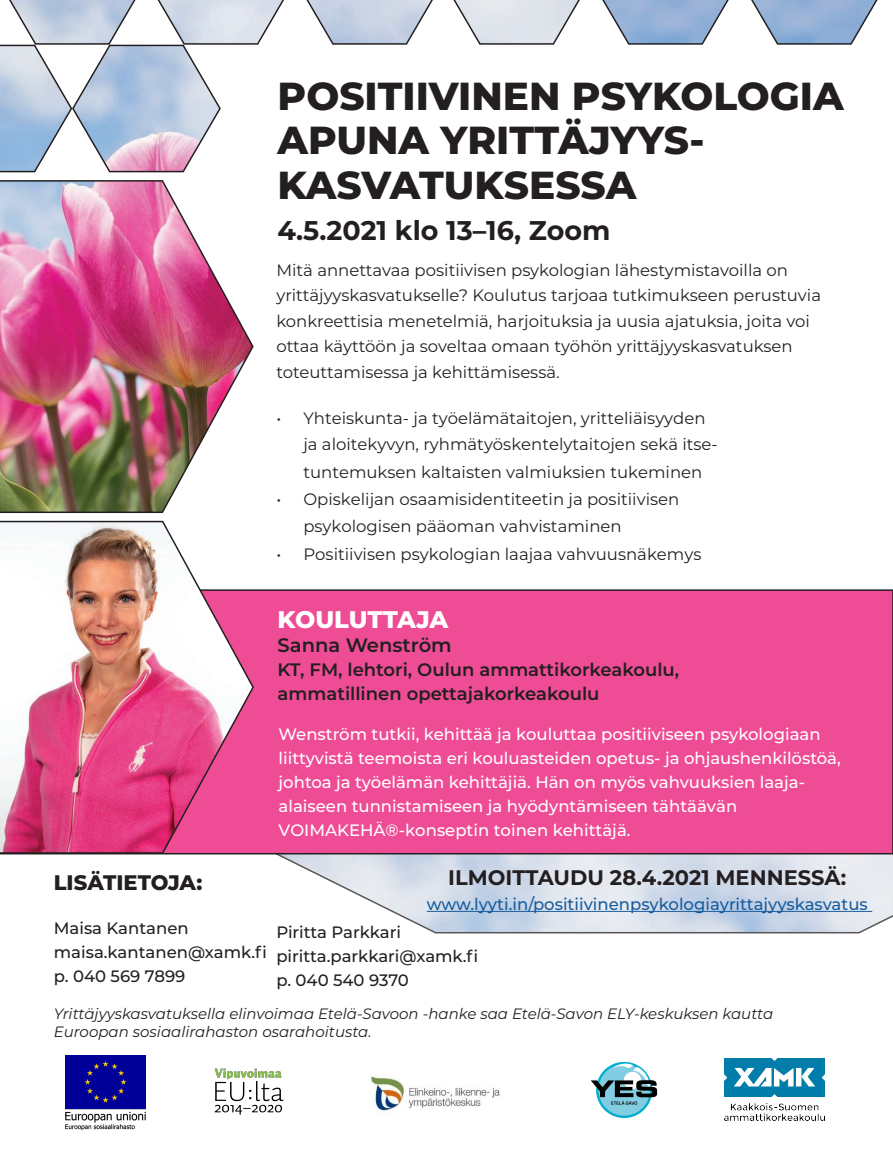
<style>
.page{position:relative;width:893px;height:1149px;background:#fff}
.page>*{position:absolute;margin:0;border:0;box-sizing:border-box;transform-origin:0 0}
.t1{font:800 39px/44.7px "Montserrat";color:#231f20}
.t2{font:700 27px "Montserrat";color:#231f20}
.t3{font:800 24px "Montserrat";letter-spacing:-.005em;color:#fff}
.t4{font:700 21px "Montserrat";color:#231f20}
.t5{font:800 21px "Montserrat";color:#231f20}
.t6{font:600 19.5px "Montserrat";color:#231f20}
.t7{font:600 18px/24px "Montserrat";color:#231f20}
.t8{font:16.5px/25.5px "Montserrat";color:#231f20}
.t9{font:500 16.5px/24px "Montserrat";color:#fff}
.t10{font:500 16.5px/24px "Montserrat";color:#231f20}
.t11{font:500 16.5px "Montserrat";color:#175d9e}
.t12{font:italic 15px/18px "Montserrat";color:#231f20}
</style>
<div class="page">
<svg style="left:220px;top:854px;width:673px;height:79px"></svg>
<div style="left:255px;top:589px;width:638px;height:265px;background:#ee4c95"></div>
<svg style="left:0;top:0;width:878px;height:173px"></svg>
<img style="left:0;top:520px;width:255px;height:334px">
<hr style="left:427px;top:910px;width:445px;height:1px;background:#175d9e">
<img style="left:0;top:180px;width:254px;height:333px">
<img style="left:65px;top:1055px;width:80px;height:76px">
<img style="left:370px;top:1075px;width:130px;height:36px">
<img style="left:214px;top:1068px;width:70px;height:47px">
<img style="left:724px;top:1058px;width:101px;height:63px">
<img style="left:591px;top:1062px;width:67px;height:56px">
<h1 class="t1" style="left:278px;top:71px;width:568px">POSITIIVINEN PSYKOLOGIA<br>APUNA YRITTÄJYYS-<br>KASVATUKSESSA</h1>
<h2 class="t2" style="left:278px;top:210px;width:334px">4.5.2021 klo 13–16, Zoom</h2>
<p class="t8" style="left:276px;top:256px;width:546px">Mitä annettavaa positiivisen psykologian lähestymistavoilla on yrittäjyyskasvatukselle? Koulutus tarjoaa tutkimukseen perustuvia konkreettisia menetelmiä, harjoituksia ja uusia ajatuksia, joita voi ottaa käyttöön ja soveltaa omaan työhön yrittäjyyskasvatuksen toteuttamisessa ja kehittämisessä.</p>
<p class="t8" style="left:303px;top:403px;width:416px;line-height:27px;text-indent:-27px">• Yhteiskunta- ja työelämätaitojen, yritteliäisyyden ja aloitekyvyn, ryhmätyöskentelytaitojen sekä itse&shy;tuntemuksen kaltaisten valmiuksien tukeminen</p>
<p class="t8" style="left:303px;top:484px;width:377px;line-height:27px;text-indent:-27px">• Opiskelijan osaamisidentiteetin ja positiivisen psykologisen pääoman vahvistaminen</p>
<p class="t8" style="left:276px;top:541px;width:427px">• Positiivisen psykologian laajaa vahvuusnäkemys</p>
<h3 class="t3" style="left:278px;top:601px;width:172px">KOULUTTAJA</h3>
<p class="t6" style="left:278px;top:630px;width:176px">Sanna Wenström</p>
<p class="t7" style="left:278px;top:656px;width:403px">KT, FM, lehtori, Oulun ammattikorkeakoulu, ammatillinen opettajakorkeakoulu</p>
<p class="t9" style="left:279px;top:721px;width:564px">Wenström tutkii, kehittää ja kouluttaa positiiviseen psykologiaan liittyvistä teemoista eri kouluasteiden opetus- ja ohjaushenkilöstöä, johtoa ja työelämän kehittäjiä. Hän on myös vahvuuksien laaja&shy;alaiseen tunnistamiseen ja hyödyntämiseen tähtäävän VOIMAKEHÄ®-konseptin toinen kehittäjä.</p>
<p class="t4" style="left:448px;top:861px;width:400px">ILMOITTAUDU 28.4.2021 MENNESSÄ:</p>
<p class="t11" style="left:427px;top:892px;width:443px">www.lyyti.in/positiivinenpsykologiayrittajyyskasvatus</p>
<p class="t10" style="left:276px;top:918px;width:203px">Piritta Parkkari piritta.parkkari@xamk.fi p. 040 540 9370</p>
<p class="t5" style="left:54px;top:866px;width:150px">LISÄTIETOJA:</p>
<p class="t10" style="left:54px;top:914px;width:215px">Maisa Kantanen maisa.kantanen@xamk.fi p. 040 569 7899</p>
<p class="t12" style="left:54px;top:1004px;width:721px">Yrittäjyyskasvatuksella elinvoimaa Etelä-Savoon -hanke saa Etelä-Savon ELY-keskuksen kautta<br>Euroopan sosiaalirahaston osarahoitusta.</p>
</div>
